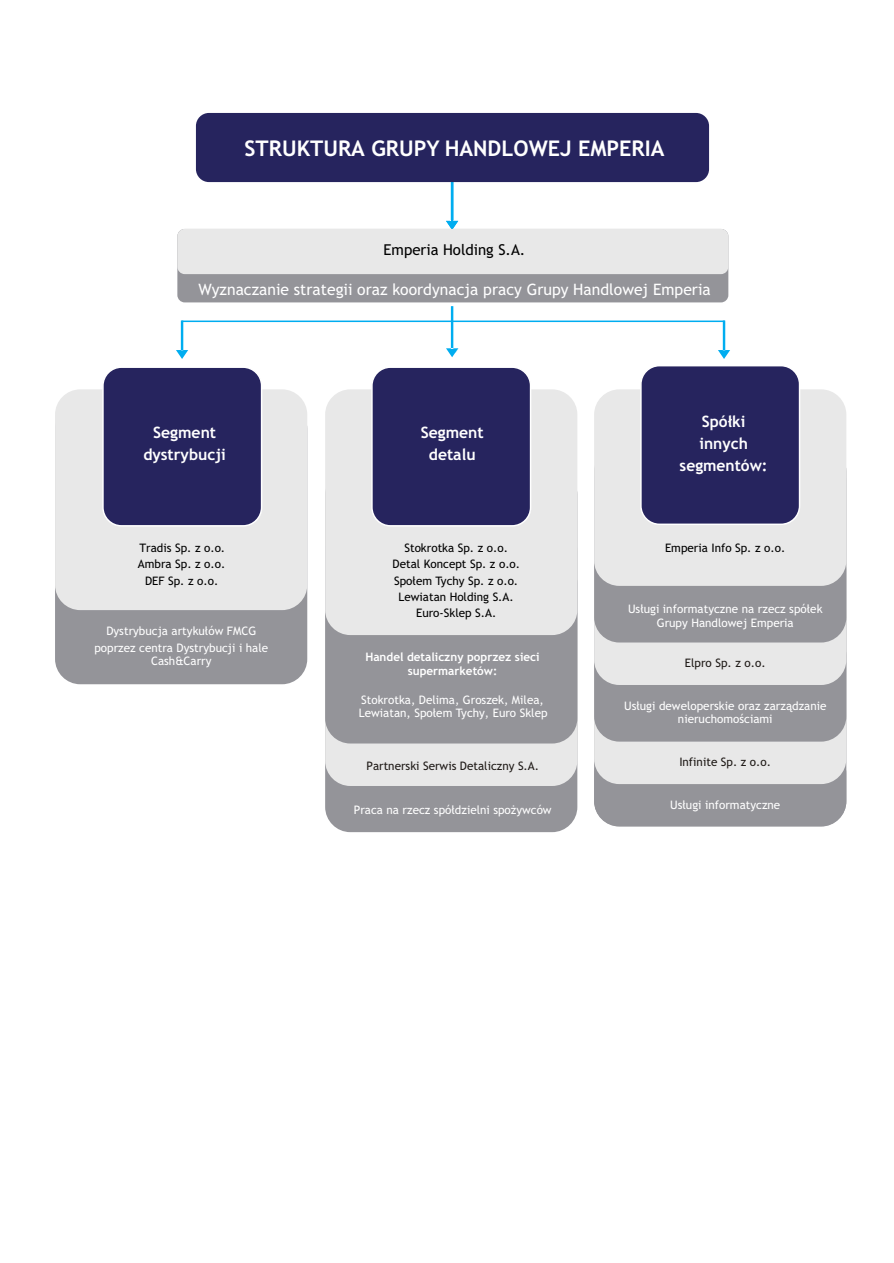
<style>
.page{position:relative;width:894px;height:1263px;background:#fff}
.page>*{position:absolute;margin:0;border:0;box-sizing:border-box;transform-origin:0 0}
.t1{font:700 21.6px "Trebuchet MSCE";color:#fff}
.t2{font:15.75px "Trebuchet MSCE";color:#fff}
.t3{font:700 15.75px/21.9px "Trebuchet MSCE";color:#fff;text-align:center}
.t4{font:15px "Trebuchet MSCE";color:#000}
.t5{font:11.7px/13.6px "Trebuchet MSCE";color:#fff;text-align:center}
.t6{font:11.7px/16.4px "Trebuchet MSCE";color:#000;text-align:center}
.t7{font:11.7px "Trebuchet MSCE";color:#1f1a17}
.t8{font:700 11.7px/13.6px "Trebuchet MSCE";color:#fff;text-align:center}
</style>
<div class="page">
<div style="left:594px;top:630px;width:252px;height:197px;background:#949499;border-radius:25px"></div>
<div style="left:594px;top:588px;width:252px;height:196px;background:#e8e8e8;border-radius:25px"></div>
<div style="left:594px;top:545px;width:252px;height:197px;background:#949499;border-radius:25px"></div>
<div style="left:594px;top:456px;width:252px;height:229px;background:#e8e8e8;border-radius:25px"></div>
<div style="left:594px;top:446px;width:252px;height:197px;background:#949499;border-radius:25px"></div>
<div style="left:594px;top:389px;width:252px;height:197px;background:#e8e8e8;border-radius:25px"></div>
<div style="left:325px;top:558px;width:252px;height:274px;background:#949499;border-radius:25px"></div>
<div style="left:55px;top:404px;width:252px;height:280px;background:#949499;border-radius:25px"></div>
<div style="left:325px;top:526px;width:252px;height:260px;background:#e8e8e8;border-radius:25px"></div>
<svg style="left:446px;top:182px;width:12px;height:47px"></svg>
<div style="left:325px;top:469px;width:252px;height:275px;background:#949499;border-radius:25px"></div>
<hr style="left:182px;top:321px;width:543px;height:1px;background:#00adf0">
<svg style="left:446px;top:306px;width:12px;height:51px"></svg>
<div style="left:325px;top:389px;width:252px;height:246px;background:#e8e8e8;border-radius:25px"></div>
<div style="left:640px;top:365px;width:160px;height:160px;background:#26245e;border:2px solid #fff;border-radius:19px"></div>
<div style="left:55px;top:389px;width:252px;height:221px;background:#e8e8e8;border-radius:25px"></div>
<div style="left:102px;top:366px;width:160px;height:161px;background:#26245e;border:2px solid #fff;border-radius:19px"></div>
<div style="left:371px;top:366px;width:160px;height:161px;background:#26245e;border:2px solid #fff;border-radius:19px"></div>
<div style="left:196px;top:113px;width:513px;height:69px;background:#26245e;border-radius:13px"></div>
<div style="left:177px;top:229px;width:551px;height:73px;background:#949499;border-radius:7px"></div>
<div style="left:177px;top:229px;width:551px;height:45px;background:#e8e8e8;border-radius:7px"></div>
<svg style="left:176px;top:321px;width:12px;height:38px"></svg>
<svg style="left:718px;top:321px;width:12px;height:38px"></svg>
<h1 class="t1" style="left:245px;top:140px;width:421px">STRUKTURA GRUPY HANDLOWEJ EMPERIA</h1>
<p class="t4" style="left:384px;top:244px;width:143px">Emperia Holding S.A.</p>
<h2 class="t2" style="left:198px;top:284px;width:514px">Wyznaczanie strategii oraz koordynacja pracy Grupy Handlowej Emperia</h2>
<h2 class="t3" style="left:143px;top:423px;width:84px">Segment dystrybucji</h2>
<h2 class="t3" style="left:421px;top:423px;width:65px">Segment detalu</h2>
<h2 class="t3" style="left:680px;top:412px;width:90px">Spó³ki innych segmentów:</h2>
<p class="t6" style="left:138px;top:541px;width:89px">Tradis Sp. z o.o.<br>Ambra Sp. z o.o.<br>DEF Sp. z o.o.</p>
<p class="t5" style="left:94px;top:624px;width:175px;line-height:16.4px">Dystrybucja artyku³ów FMCG poprzez centra Dystrybucji i hale</p>
<p class="t5" style="left:151px;top:655px;width:62px">Cash&amp;Carry</p>
<p class="t6" style="left:393px;top:541px;width:129px">Stokrotka Sp. z o.o.<br>Detal Koncept Sp. z o.o.<br>Spo³em Tychy Sp. z o.o.<br>Lewiatan Holding S.A.<br>Euro-Sklep S.A.</p>
<p class="t8" style="left:365px;top:651px;width:176px">Handel detaliczny poprzez sieci supermarketów:</p>
<p class="t5" style="left:359px;top:694px;width:190px;text-align:left">Stokrotka, Delima, Groszek, Milea,<br>Lewiatan, Spo³em Tychy, Euro Sklep</p>
<p class="t7" style="left:366px;top:761px;width:174px">Partnerski Serwis Detaliczny S.A.</p>
<p class="t5" style="left:354px;top:804px;width:199px">Praca na rzecz spó³dzielni spo¿ywców</p>
<p class="t6" style="left:665px;top:541px;width:122px">Emperia Info Sp. z o.o.</p>
<p class="t5" style="left:628px;top:603px;width:196px">Us³ugi informatyczne na rzecz spó³ek<br>Grupy Handlowej Emperia</p>
<p class="t7" style="left:685px;top:658px;width:82px">Elpro Sp. z o.o.</p>
<p class="t5" style="left:624px;top:700px;width:204px">Us³ugi deweloperskie oraz zarz¹dzanie nieruchomoœciami</p>
<p class="t7" style="left:679px;top:758px;width:93px">Infinite Sp. z o.o.</p>
<p class="t5" style="left:670px;top:799px;width:112px">Us³ugi informatyczne</p>
</div>
